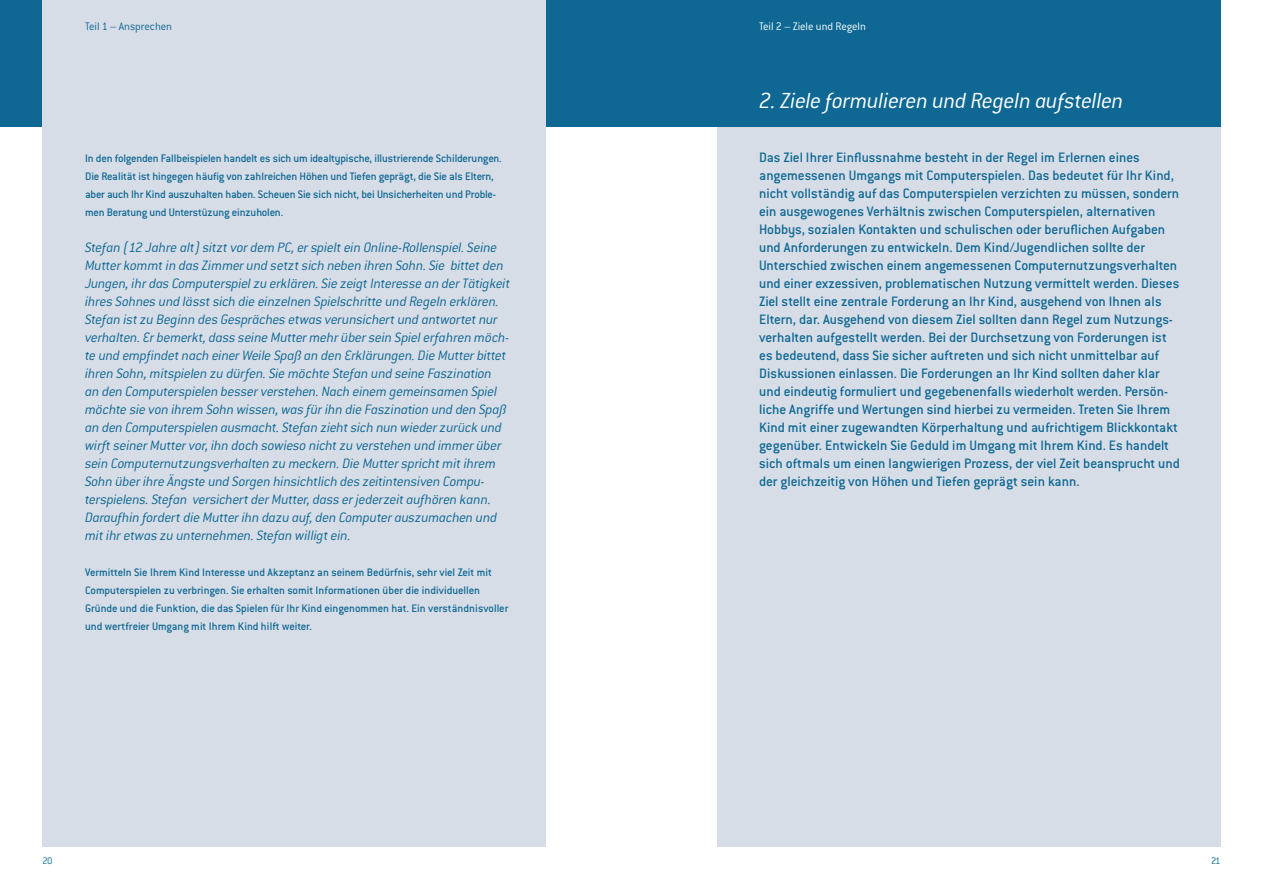
<style>
.page{position:relative;width:1263px;height:893px;background:#fff}
.page>*{position:absolute;margin:0;border:0;box-sizing:border-box;transform-origin:0 0}
.t1{font:italic 300 24px "Conduit ITC";letter-spacing:-.015em;color:#fff}
.t2{font:500 15px/18px "Conduit ITC";letter-spacing:-.005em;color:#0e6893}
.t3{font:italic 300 15px/18px "Conduit ITC";letter-spacing:-.01em;color:#0e6893}
.t4{font:500 12px/18px "Conduit ITC";letter-spacing:-.01em;color:#0e6893}
.t5{font:300 12px "Conduit ITC";letter-spacing:-.01em;color:#fff}
.t6{font:300 12px "Conduit ITC";letter-spacing:-.005em;color:#0e6893}
.t7{font:300 10.5px "Conduit ITC";color:#0e6893}
</style>
<div class="page">
<div style="left:716px;top:0;width:504px;height:846px;background:#d7dde7"></div>
<div style="left:0;top:0;width:1220px;height:126px;background:#0e6893"></div>
<div style="left:43px;top:0;width:503px;height:846px;background:#d7dde7"></div>
<p class="t6" style="left:85px;top:20px;width:88px">Teil 1 – Ansprechen</p>
<p class="t4" style="left:85px;top:149px;width:418px">In den folgenden Fallbeispielen handelt es sich um idealtypische, illustrierende Schilderungen.<br>Die Realität ist hingegen häufig von zahlreichen Höhen und Tiefen geprägt, die Sie als Eltern, aber auch Ihr Kind auszuhalten haben. Scheuen Sie sich nicht, bei Unsicherheiten und Proble&shy;men Beratung und Unterstüzung einzuholen.</p>
<p class="t3" style="left:85px;top:238px;width:427px">Stefan (12 Jahre alt) sitzt vor dem PC, er spielt ein Online-Rollenspiel. Seine Mutter kommt in das Zimmer und setzt sich neben ihren Sohn. Sie bittet den Jungen, ihr das Computerspiel zu erklären. Sie zeigt Interesse an der Tätigkeit ihres Sohnes und lässt sich die einzelnen Spielschritte und Regeln erklären.<br>Stefan ist zu Beginn des Gespräches etwas verunsichert und antwortet nur verhalten. Er bemerkt, dass seine Mutter mehr über sein Spiel erfahren möch&shy;te und empfindet nach einer Weile Spaß an den Erklärungen. Die Mutter bittet ihren Sohn, mitspielen zu dürfen. Sie möchte Stefan und seine Faszination<br>an den Computerspielen besser verstehen. Nach einem gemeinsamen Spiel möchte sie von ihrem Sohn wissen, was für ihn die Faszination und den Spaß an den Computerspielen ausmacht. Stefan zieht sich nun wieder zurück und wirft seiner Mutter vor, ihn doch sowieso nicht zu verstehen und immer über sein Computernutzungsverhalten zu meckern. Die Mutter spricht mit ihrem Sohn über ihre Ängste und Sorgen hinsichtlich des zeitintensiven Compu&shy;terspielens. Stefan versichert der Mutter, dass er jederzeit aufhören kann.<br>Daraufhin fordert die Mutter ihn dazu auf, den Computer auszumachen und mit ihr etwas zu unternehmen. Stefan willigt ein.</p>
<p class="t4" style="left:85px;top:563px;width:425px">Vermitteln Sie Ihrem Kind Interesse und Akzeptanz an seinem Bedürfnis, sehr viel Zeit mit Computerspielen zu verbringen. Sie erhalten somit Informationen über die individuellen Gründe und die Funktion, die das Spielen für Ihr Kind eingenommen hat. Ein verständnisvoller und wertfreier Umgang mit Ihrem Kind hilft weiter.</p>
<p class="t5" style="left:759px;top:20px;width:109px">Teil 2 – Ziele und Regeln</p>
<h1 class="t1" style="left:759px;top:87px;width:366px">2. Ziele formulieren und Regeln aufstellen</h1>
<p class="t2" style="left:759px;top:148px;width:422px">Das Ziel Ihrer Einflussnahme besteht in der Regel im Erlernen eines angemessenen Umgangs mit Computerspielen. Das bedeutet für Ihr Kind, nicht vollständig auf das Computerspielen verzichten zu müssen, sondern ein ausgewogenes Verhältnis zwischen Computerspielen, alternativen Hobbys, sozialen Kontakten und schulischen oder beruflichen Aufgaben und Anforderungen zu entwickeln. Dem Kind/Jugendlichen sollte der Unterschied zwischen einem angemessenen Computernutzungsverhalten und einer exzessiven, problematischen Nutzung vermittelt werden. Dieses Ziel stellt eine zentrale Forderung an Ihr Kind, ausgehend von Ihnen als Eltern, dar. Ausgehend von diesem Ziel sollten dann Regel zum Nutzungs&shy;verhalten aufgestellt werden. Bei der Durchsetzung von Forderungen ist es bedeutend, dass Sie sicher auftreten und sich nicht unmittelbar auf Diskussionen einlassen. Die Forderungen an Ihr Kind sollten daher klar und eindeutig formuliert und gegebenenfalls wiederholt werden. Persön&shy;liche Angriffe und Wertungen sind hierbei zu vermeiden. Treten Sie Ihrem Kind mit einer zugewandten Körperhaltung und aufrichtigem Blickkontakt gegenüber. Entwickeln Sie Geduld im Umgang mit Ihrem Kind. Es handelt sich oftmals um einen langwierigen Prozess, der viel Zeit beansprucht und der gleichzeitig von Höhen und Tiefen geprägt sein kann.</p>
<p class="t7" style="left:43px;top:855px;width:12px">20</p>
<p class="t7" style="left:1211px;top:855px;width:11px">21</p>
</div>
